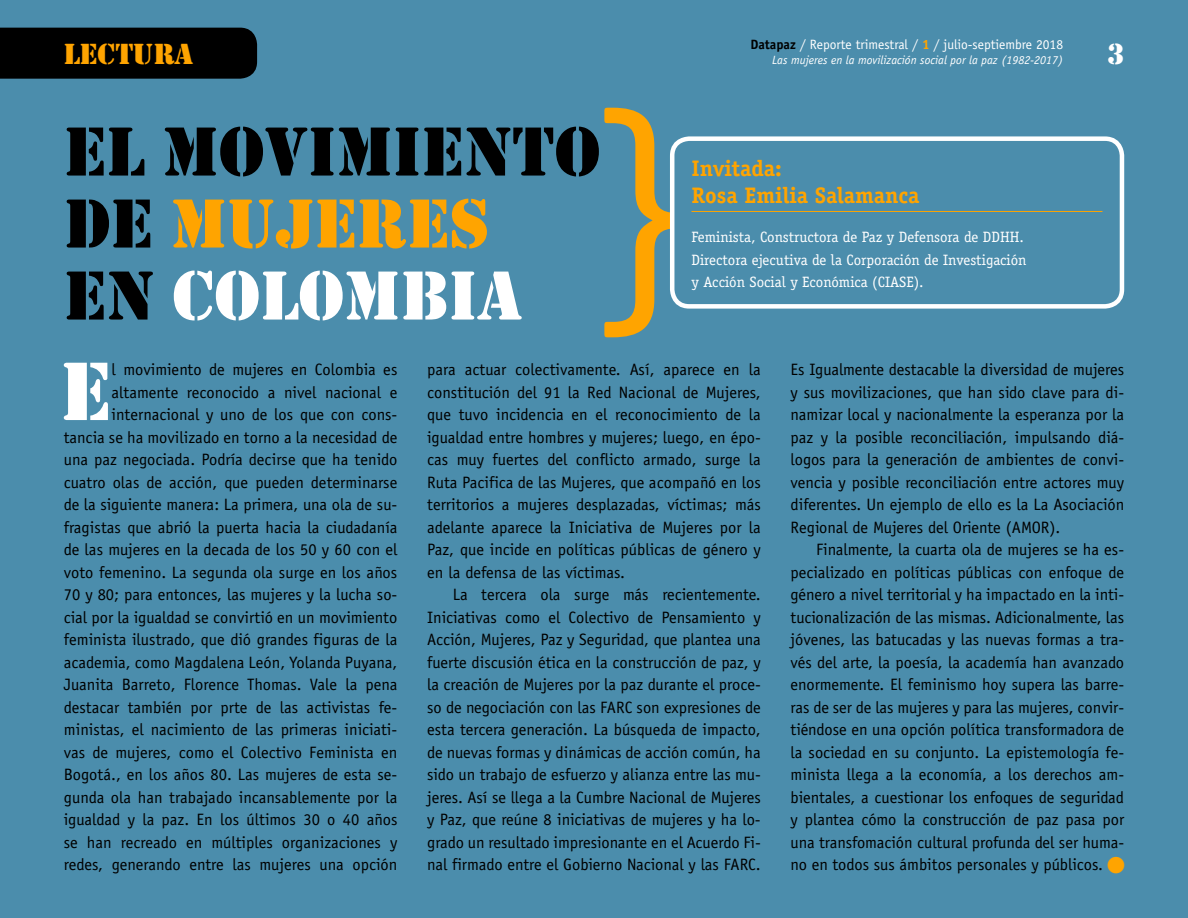
<style>
.page{position:relative;width:1188px;height:918px;background:#4b8dac}
.page>*{position:absolute;margin:0;border:0;box-sizing:border-box;transform-origin:0 0}
.t1{font:76.65px "Stencil Std";color:#fff}
.t2{font:72px/72px "Stencil";color:#000}
.t3{font:27px "Stencil Std";color:#ffa400}
.t4{font:27px "Stencil Std";color:#fff}
.t5{font:700 22.5px/27px "Officina Serif Std";color:#ffa400}
.t6{font:16.5px/22.5px "Officina Sans Std";letter-spacing:.005em;color:#000;text-align:justify}
.t7{font:15px/22.5px "Officina Serif Std";color:#fff}
.t8{font:13.5px "Officina Sans Std";color:#fff}
.t9{font:italic 12px "Officina Sans Std";color:#fff}
.s1{font-weight:700;color:#000}
.s2{font-weight:700;color:#ffa400}
.s3{color:#ffa400}
.s4{color:#fff}
</style>
<div class="page">
<div style="left:0;top:28px;width:257px;height:51px;background:#000"></div>
<svg style="left:604px;top:108px;width:76px;height:229px"></svg>
<div style="left:672px;top:139px;width:450px;height:167px;background:#4b8dac;border-radius:17px"></div>
<hr style="left:691px;top:211px;width:411px;height:1px;background:#ffa400">
<div style="left:670px;top:136px;width:454px;height:173px;border:4px solid #fff;border-radius:17px"></div>
<p class="t8" style="left:750px;top:37px;width:314px"><span class="s1">Datapaz</span> / Reporte trimestral / <span class="s2">1</span> / julio-septiembre 2018</p>
<p class="t9" style="left:772px;top:53px;width:292px">Las mujeres en la movilización social por la paz (1982-2017)</p>
<h3 class="t3" style="left:64px;top:37px;width:131px">LECTURA</h3>
<h3 class="t4" style="left:1107px;top:37px;width:19px">3</h3>
<h2 class="t2" style="left:64px;top:117px;width:538px">EL MOVIMIENTO<br>DE <span class="s3">MUJERES<br></span>EN <span class="s4">COLOMBIA</span></h2>
<h3 class="t5" style="left:691px;top:154px;width:229px">Invitada:<br>Rosa Emilia Salamanca</h3>
<p class="t7" style="left:691px;top:226px;width:337px">Feminista, Constructora de Paz y Defensora de DDHH.<br>Directora ejecutiva de la Corporación de Investigación y Acción Social y Económica (CIASE).</p>
<h1 class="t1" style="left:61px;top:342px;width:52px">E</h1>
<p class="t6" style="left:64px;top:358px;width:335px;text-align:right">l movimiento de mujeres en Colombia es altamente reconocido a nivel nacional e internacional y uno de los que con cons-<br>tancia se ha movilizado en torno a la necesidad de una paz negociada. Podría decirse que ha tenido cuatro olas de acción, que pueden determinarse de la siguiente manera: La primera, una ola de su&shy;fragistas que abrió la puerta hacia la ciudadanía de las mujeres en la decada de los 50 y 60 con el voto femenino. La segunda ola surge en los años 70 y 80; para entonces, las mujeres y la lucha so&shy;cial por la igualdad se convirtió en un movimiento feminista ilustrado, que dió grandes figuras de la academia, como Magdalena León, Yolanda Puyana, Juanita Barreto, Florence Thomas. Vale la pena destacar también por prte de las activistas fe&shy;ministas, el nacimiento de las primeras iniciati&shy;vas de mujeres, como el Colectivo Feminista en Bogotá., en los años 80. Las mujeres de esta se&shy;gunda ola han trabajado incansablemente por la igualdad y la paz. En los últimos 30 o 40 años se han recreado en múltiples organizaciones y redes, generando entre las mujeres una opción</p>
<p class="t6" style="left:427px;top:358px;width:335px">para actuar colectivamente. Así, aparece en la constitución del 91 la Red Nacional de Mujeres, que tuvo incidencia en el reconocimiento de la igualdad entre hombres y mujeres; luego, en épo&shy;cas muy fuertes del conflicto armado, surge la Ruta Pacifica de las Mujeres, que acompañó en los territorios a mujeres desplazadas, víctimas; más adelante aparece la Iniciativa de Mujeres por la Paz, que incide en políticas públicas de género y en la defensa de las víctimas.</p>
<p class="t6" style="left:427px;top:583px;width:335px;text-indent:26px">La tercera ola surge más recientemente.<br>Iniciativas como el Colectivo de Pensamiento y Acción, Mujeres, Paz y Seguridad, que plantea una fuerte discusión ética en la construcción de paz, y la creación de Mujeres por la paz durante el proce&shy;so de negociación con las FARC son expresiones de esta tercera generación. La búsqueda de impacto, de nuevas formas y dinámicas de acción común, ha sido un trabajo de esfuerzo y alianza entre las mu&shy;jeres. Así se llega a la Cumbre Nacional de Mujeres y Paz, que reúne 8 iniciativas de mujeres y ha lo&shy;grado un resultado impresionante en el Acuerdo Fi&shy;nal firmado entre el Gobierno Nacional y las FARC.</p>
<p class="t6" style="left:791px;top:358px;width:335px">Es Igualmente destacable la diversidad de mujeres y sus movilizaciones, que han sido clave para di&shy;namizar local y nacionalmente la esperanza por la paz y la posible reconciliación, impulsando diá&shy;logos para la generación de ambientes de convi&shy;vencia y posible reconciliación entre actores muy diferentes. Un ejemplo de ello es la La Asociación Regional de Mujeres del Oriente (AMOR).</p>
<p class="t6" style="left:791px;top:538px;width:335px;text-indent:26px">Finalmente, la cuarta ola de mujeres se ha es&shy;pecializado en políticas públicas con enfoque de género a nivel territorial y ha impactado en la inti&shy;tucionalización de las mismas. Adicionalmente, las jóvenes, las batucadas y las nuevas formas a tra&shy;vés del arte, la poesía, la academía han avanzado enormemente. El feminismo hoy supera las barre&shy;ras de ser de las mujeres y para las mujeres, convir&shy;tiéndose en una opción política transformadora de la sociedad en su conjunto. La epistemología fe&shy;minista llega a la economía, a los derechos am&shy;bientales, a cuestionar los enfoques de seguridad y plantea cómo la construcción de paz pasa por una transfomación cultural profunda del ser huma&shy;no en todos sus ámbitos personales y públicos. <span class="s3">■</span></p>
</div>
